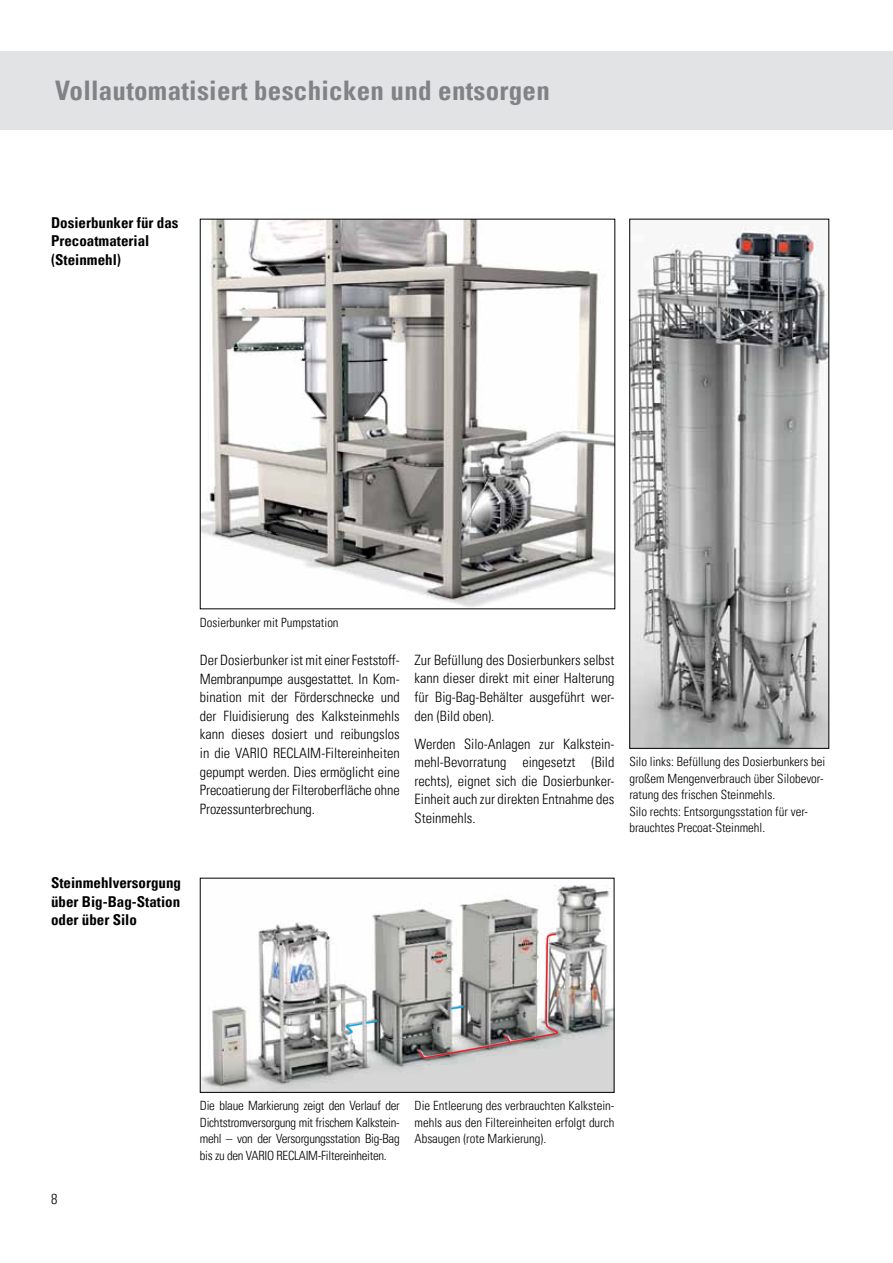
<style>
.page{position:relative;width:893px;height:1263px;background:#fff}
.page>*{position:absolute;margin:0;border:0;box-sizing:border-box;transform-origin:0 0}
.t1{font:700 condensed 27px "Univers LT Pro";letter-spacing:.01em;color:#808285}
.t2{font:700 condensed 15px/18.6px "Univers LT Pro";color:#000}
.t3{font:300 condensed 14.25px/18.6px "Univers LT Pro";color:#000;text-align:justify}
.t4{font:300 condensed 12.75px/16.5px "Univers LT Pro";color:#000;text-align:justify}
</style>
<div class="page">
<div style="left:0;top:51px;width:893px;height:79px;background:#e2e3e4"></div>
<img style="left:202px;top:885px;width:410px;height:206px">
<div style="left:200px;top:878px;width:414px;height:215px;border:1px solid #000"></div>
<img style="left:631px;top:225px;width:196px;height:522px">
<div style="left:629px;top:219px;width:200px;height:530px;border:1px solid #000"></div>
<img style="left:202px;top:221px;width:411px;height:386px">
<svg style="left:416px;top:877px;width:145px;height:182px"></svg>
<svg style="left:343px;top:1019px;width:36px;height:17px"></svg>
<svg style="left:449px;top:1005px;width:16px;height:5px"></svg>
<svg style="left:502px;top:1034px;width:10px;height:10px"></svg>
<h1 class="t1" style="left:55px;top:74px;width:496px">Vollautomatisiert beschicken und entsorgen</h1>
<p class="t2" style="left:51px;top:213px;width:129px">Dosierbunker für das<br>Precoatmaterial (Steinmehl)</p>
<p class="t2" style="left:51px;top:873px;width:131px;text-align:justify">Steinmehlversorgung über Big-Bag-Station oder über Silo</p>
<p class="t4" style="left:200px;top:613px;width:140px">Dosierbunker mit Pumpstation</p>
<p class="t3" style="left:200px;top:650px;width:201px">Der Dosierbunker ist mit einer Feststoff-Membranpumpe ausgestattet. In Kom&shy;bination mit der Förderschnecke und der Fluidisierung des Kalksteinmehls kann dieses dosiert und reibungslos in die VARIO RECLAIM-Filtereinheiten gepumpt werden. Dies ermöglicht eine Precoatierung der Filteroberfläche ohne Prozessunterbrechung.</p>
<p class="t3" style="left:415px;top:650px;width:201px">Zur Befüllung des Dosierbunkers selbst kann dieser direkt mit einer Halterung für Big-Bag-Behälter ausgeführt wer&shy;den (Bild oben).</p>
<p class="t3" style="left:415px;top:733px;width:201px">Werden Silo-Anlagen zur Kalkstein&shy;mehl-Bevorratung eingesetzt (Bild rechts), eignet sich die Dosierbunker-Einheit auch zur direkten Entnahme des Steinmehls.</p>
<p class="t4" style="left:629px;top:753px;width:198px;text-align:left">Silo links: Befüllung des Dosierbunkers bei großem Mengenverbrauch über Silobevor&shy;ratung des frischen Steinmehls.<br>Silo rechts: Entsorgungsstation für ver&shy;brauchtes Precoat-Steinmehl.</p>
<p class="t3" style="left:51px;top:1189px;width:8px">8</p>
<p class="t4" style="left:200px;top:1097px;width:201px">Die blaue Markierung zeigt den Verlauf der Dichtstromversorgung mit frischem Kalkstein&shy;mehl – von der Versorgungsstation Big-Bag bis zu den VARIO RECLAIM-Filtereinheiten.</p>
<p class="t4" style="left:415px;top:1097px;width:201px">Die Entleerung des verbrauchten Kalkstein&shy;mehls aus den Filtereinheiten erfolgt durch Absaugen (rote Markierung).</p>
</div>
